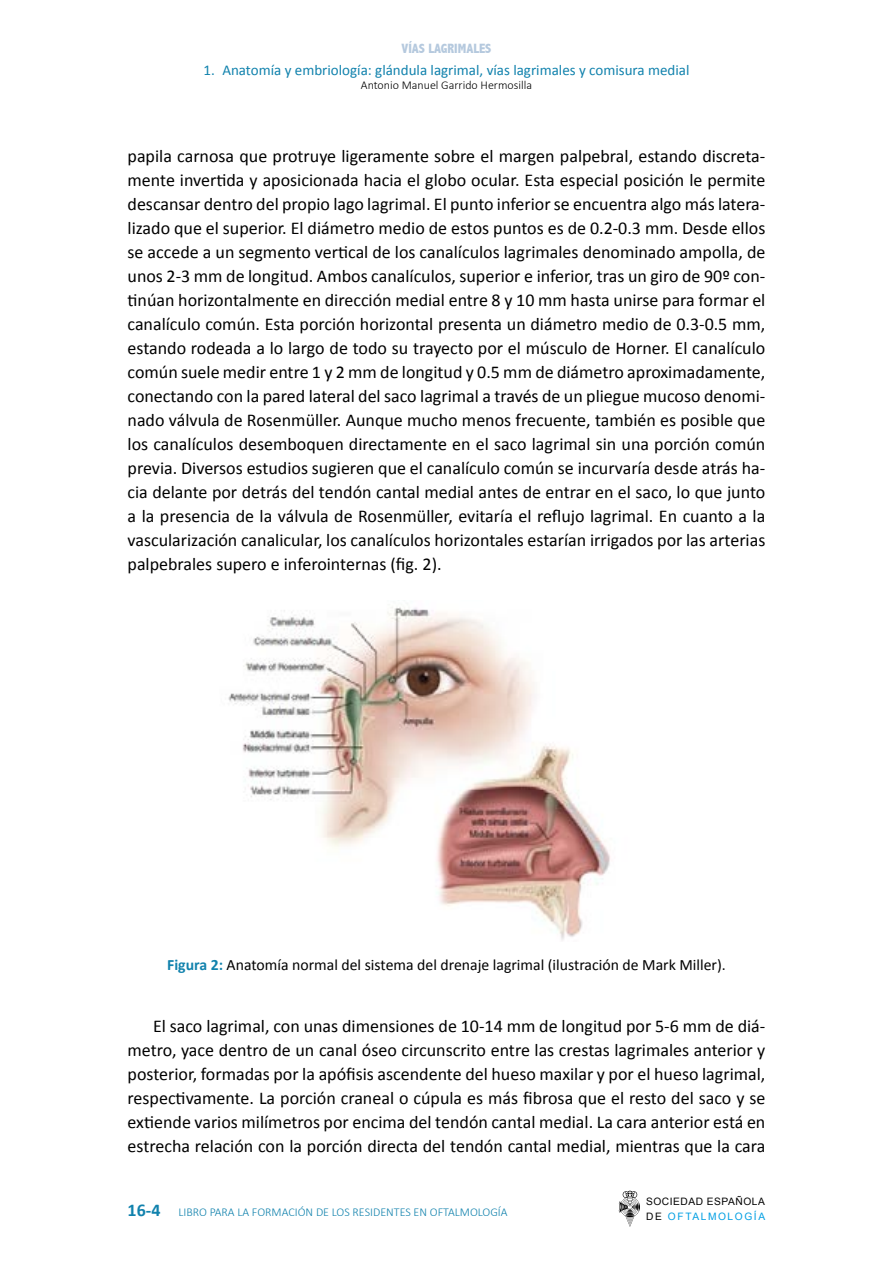
<style>
.page{position:relative;width:893px;height:1263px;background:#fff}
.page>*{position:absolute;margin:0;border:0;box-sizing:border-box;transform-origin:0 0}
.t1{font:18px/24px "Calibri";color:#000;text-align:justify}
.t2{font:15.75px "Calibri";color:#000}
.t3{font:15px "Calibri";color:#1182ad}
.t4{font:800 condensed 13.5px "Abadi";color:#b5c9de}
.t5{font:300 12px "Calibri";color:#1182ad}
.t6{font:300 12px "Calibri";color:#000}
.t7{font:10.2px/14.1px "Arial";letter-spacing:.05em;color:#000}
.s1{font-weight:700;color:#1182ad}
.s2{font-weight:700;font-size:18px}
.s3{color:#009fe3}
</style>
<div class="page">
<svg style="left:619px;top:1191px;width:21px;height:36px"></svg>
<img style="left:228px;top:607px;width:382px;height:334px">
<p class="t4" style="left:401px;top:40px;width:92px">VÍAS LAGRIMALES</p>
<p class="t3" style="left:203px;top:61px;width:487px">1. Anatomía y embriología: glándula lagrimal, vías lagrimales y comisura medial</p>
<p class="t6" style="left:361px;top:78px;width:173px">Antonio Manuel Garrido Hermosilla</p>
<p class="t1" style="left:128px;top:143px;width:639px">papila carnosa que protruye ligeramente sobre el margen palpebral, estando discreta&shy;mente invertida y aposicionada hacia el globo ocular. Esta especial posición le permite descansar dentro del propio lago lagrimal. El punto inferior se encuentra algo más latera&shy;lizado que el superior. El diámetro medio de estos puntos es de 0.2-0.3 mm. Desde ellos se accede a un segmento vertical de los canalículos lagrimales denominado ampolla, de unos 2-3 mm de longitud. Ambos canalículos, superior e inferior, tras un giro de 90º con&shy;tinúan horizontalmente en dirección medial entre 8 y 10 mm hasta unirse para formar el canalículo común. Esta porción horizontal presenta un diámetro medio de 0.3-0.5 mm, estando rodeada a lo largo de todo su trayecto por el músculo de Horner. El canalículo común suele medir entre 1 y 2 mm de longitud y 0.5 mm de diámetro aproximadamente, conectando con la pared lateral del saco lagrimal a través de un pliegue mucoso denomi&shy;nado válvula de Rosenmüller. Aunque mucho menos frecuente, también es posible que los canalículos desemboquen directamente en el saco lagrimal sin una porción común previa. Diversos estudios sugieren que el canalículo común se incurvaría desde atrás ha&shy;cia delante por detrás del tendón cantal medial antes de entrar en el saco, lo que junto a la presencia de la válvula de Rosenmüller, evitaría el reflujo lagrimal. En cuanto a la vascularización canalicular, los canalículos horizontales estarían irrigados por las arterias palpebrales supero e inferointernas (fig. 2).</p>
<p class="t2" style="left:167px;top:955px;width:560px"><span class="s1">Figura 2:</span> Anatomía normal del sistema del drenaje lagrimal (ilustración de Mark Miller).</p>
<p class="t1" style="left:128px;top:1013px;width:639px;text-indent:26px">El saco lagrimal, con unas dimensiones de 10-14 mm de longitud por 5-6 mm de diá&shy;metro, yace dentro de un canal óseo circunscrito entre las crestas lagrimales anterior y posterior, formadas por la apófisis ascendente del hueso maxilar y por el hueso lagrimal, respectivamente. La porción craneal o cúpula es más fibrosa que el resto del saco y se extiende varios milímetros por encima del tendón cantal medial. La cara anterior está en estrecha relación con la porción directa del tendón cantal medial, mientras que la cara</p>
<p class="t5" style="left:128px;top:1204px;width:382px"><span class="s2">16-4</span> LIBRO PARA LA FORMACIÓN DE LOS RESIDENTES EN OFTALMOLOGÍA</p>
<p class="t7" style="left:646px;top:1195px;width:120px">SOCIEDAD ESPAÑOLA<br>DE <span class="s3">OFTALMOLOGÍA</span></p>
</div>
